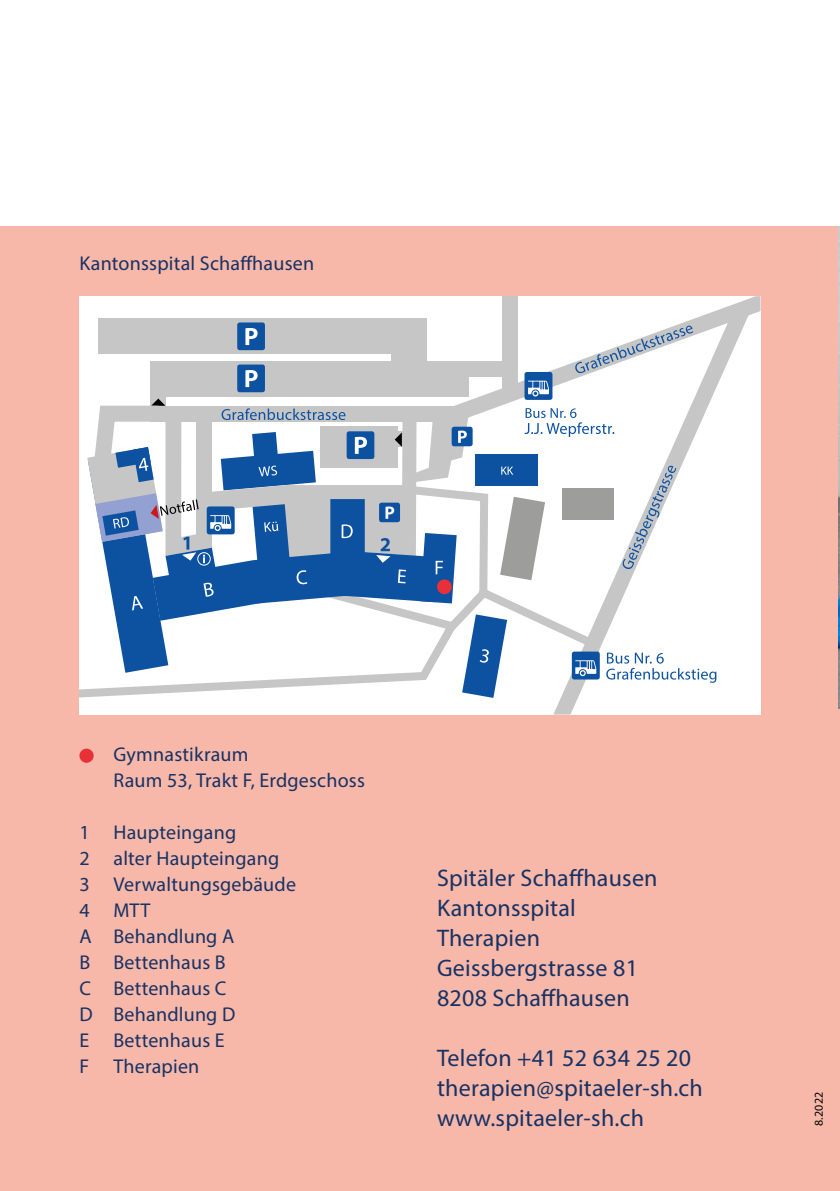
<style>
.page{position:relative;width:840px;height:1191px;background:#fff}
.page>*{position:absolute;margin:0;border:0;box-sizing:border-box;transform-origin:0 0}
.t1{font:24px/30px "Myriad Pro";letter-spacing:.01em;color:#183264}
.t2{font:20px/26px "Myriad Pro";letter-spacing:.01em;color:#183264}
.t3{font:12px "Myriad Pro";color:#000}
</style>
<div class="page">
<div style="left:0;top:227px;width:839px;height:964px;background:#f7b8a9"></div>
<img style="left:838px;top:227px;width:1px;height:482px">
<div style="left:79px;top:296px;width:681px;height:418px;background:#fff"></div>
<svg style="left:85px;top:296px;width:675px;height:402px"></svg>
<div style="left:79px;top:748px;width:15px;height:15px;background:#e73037;border-radius:50%"></div>
<div style="left:438px;top:581px;width:12px;height:11px;background:#e73037;border-radius:50%"></div>
<div style="left:437px;top:579px;width:14px;height:15px;border:3px solid #e73037;border-radius:50%"></div>
<p class="t2" style="left:79px;top:250px;width:236px">Kantonsspital Schaffhausen</p>
<p class="t2" style="left:113px;top:740px;width:253px">Gymnastikraum<br>Raum 53, Trakt F, Erdgeschoss</p>
<p class="t2" style="left:79px;top:818px;width:218px">1 Haupteingang<br>2 alter Haupteingang<br>3 Verwaltungsgebäude<br>4 MTT<br>A Behandlung A<br>B Bettenhaus B<br>C Bettenhaus C<br>D Behandlung D<br>E Bettenhaus E<br>F Therapien</p>
<p class="t1" style="left:437px;top:862px;width:222px">Spitäler Schaffhausen<br>Kantonsspital<br>Therapien<br>Geissbergstrasse 81<br>8208 Schaffhausen</p>
<p class="t1" style="left:437px;top:1042px;width:267px">Telefon +41 52 634 25 20 therapien@spitaeler-sh.ch www.spitaeler-sh.ch</p>
<p class="t3" style="left:811px;top:1125px;width:35px;rotate:-90deg">8.2022</p>
</div>
